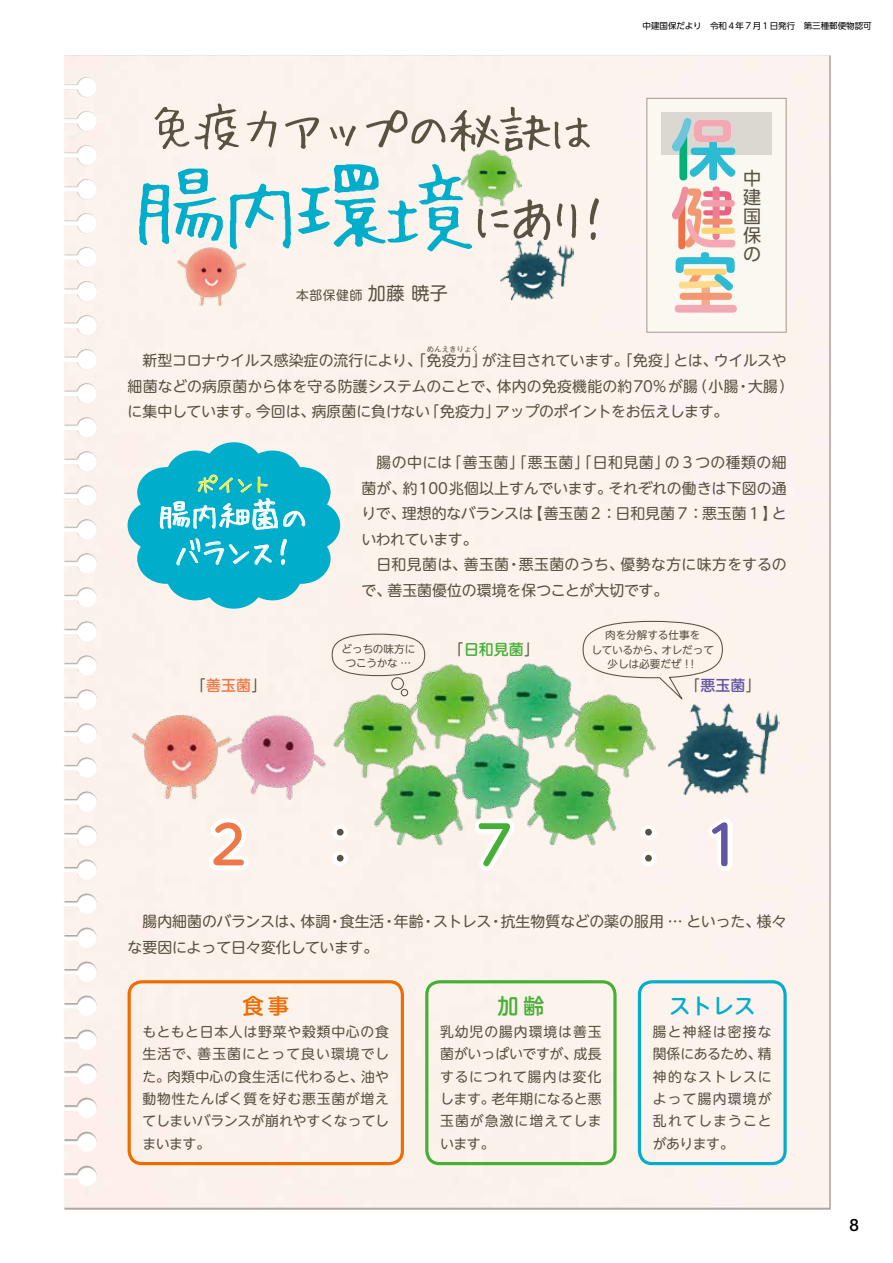
<style>
.page{position:relative;width:893px;height:1263px;background:#fff}
.page>*{position:absolute;margin:0;border:0;box-sizing:border-box;transform-origin:0 0}
.t1{font:91.35px "Hui Font";color:#00aecc}
.t2{font:300 53.1px "UD Shin M Go Pro";color:#595243}
.t3{font:53.1px "Hui Font";color:#595243}
.t4{font:500 53.1px "UD Shin M Go Pro";color:#45b035}
.t5{font:500 53.1px "UD Shin M Go Pro";color:#ee7948}
.t6{font:51px "Hui Font";letter-spacing:-.14em;color:#595243}
.t7{font:31.95px/36.2px "Hui Font";letter-spacing:-.08em;color:#fff}
.t8{font:21.3px "Hui Font";color:#fff100}
.t9{font:500 21.3px "UD Shin M Go Pro";color:#00aecc}
.t10{font:500 21.3px "UD Shin M Go Pro";color:#45b035}
.t11{font:500 21.3px "UD Shin M Go Pro";color:#ed6c00}
.t12{font:18px/18.9px "UD Shin Go Pro";color:#595243;text-align:justify}
.t13{font:18px "UD Shin M Go Pro";color:#595243}
.t14{font:500 16.95px "Helvetica Neue";color:#000}
.t15{font:14.85px/25.5px "UD Shin M Go Pro";color:#595243}
.t16{font:14.85px/25.5px "UD Shin M Go Pro";letter-spacing:-.03em;color:#595243}
.t17{font:14.85px "UD Shin M Go Pro";letter-spacing:.03em;color:#595243}
.t18{font:14.85px "UD Shin M Go Pro";letter-spacing:.025em;color:#595243}
.t19{font:500 14.85px "UD Shin M Go Pro";color:#45b035}
.t20{font:500 14.85px "UD Shin M Go Pro";color:#6356a3}
.t21{font:500 14.85px "UD Shin M Go Pro";color:#ee7948}
.t22{font:13.8px/22.4px "UD Shin M Go Pro";letter-spacing:.06em;color:#595243;text-align:right}
.t23{font:13.8px/22.4px "UD Shin M Go Pro";letter-spacing:.015em;color:#595243}
.t24{font:13.8px/22.4px "UD Shin M Go Pro";letter-spacing:.085em;color:#595243}
.t25{font:13.8px "UD Shin M Go Pro";letter-spacing:.025em;color:#595243}
.t26{font:13.8px "UD Shin M Go Pro";letter-spacing:-.02em;color:#595243}
.t27{font:13.8px/22.4px "UD Shin M Go Pro";letter-spacing:.09em;color:#595243;text-align:right}
.t28{font:13.8px "UD Shin M Go Pro";letter-spacing:.01em;color:#595243}
.t29{font:12.75px "UD Shin M Go Pro";letter-spacing:.05em;color:#595243}
.t30{font:10.65px/14.9px "UD Shin M Go Pro";color:#595243}
.t31{font:10.65px/14.9px "UD Shin M Go Pro";letter-spacing:-.03em;color:#595243}
.t32{font:8.55px "UD Shin Go Pro";color:#000}
.t33{font:7.5px "UD Shin Go Pro";color:#595243}
.s1{font-size:53.1px;color:#595243}
.s2{font-weight:400;color:#595243}
.s3{font-weight:500;color:#6356a3}
</style>
<div class="page">
<div style="left:64px;top:56px;width:767px;height:1154px;background:#fcf3ec"></div>
<img style="left:64px;top:55px;width:33px;height:723px">
<div style="left:128px;top:980px;width:276px;height:185px;border:3px solid #ed6c00;border-radius:13px"></div>
<div style="left:425px;top:980px;width:192px;height:185px;border:3px solid #45b035;border-radius:13px"></div>
<div style="left:638px;top:980px;width:149px;height:185px;border:3px solid #00aecc;border-radius:13px"></div>
<img style="left:404px;top:663px;width:83px;height:86px">
<img style="left:487px;top:663px;width:85px;height:86px">
<img style="left:333px;top:692px;width:92px;height:86px">
<img style="left:562px;top:692px;width:94px;height:86px">
<img style="left:132px;top:715px;width:93px;height:85px">
<img style="left:177px;top:247px;width:69px;height:59px">
<img style="left:460px;top:149px;width:61px;height:57px">
<img style="left:225px;top:715px;width:101px;height:85px">
<img style="left:444px;top:731px;width:100px;height:87px">
<img style="left:371px;top:763px;width:93px;height:55px">
<img style="left:524px;top:763px;width:93px;height:55px">
<img style="left:667px;top:703px;width:112px;height:92px">
<img style="left:500px;top:240px;width:74px;height:60px">
<svg style="left:582px;top:620px;width:141px;height:85px"></svg>
<div style="left:646px;top:98px;width:141px;height:235px;background:#faf8f0;border:1px solid #a79e92"></div>
<div style="left:661px;top:113px;width:111px;height:42px;background:#dbd7d1"></div>
<svg style="left:672px;top:118px;width:63px;height:62px"></svg>
<div style="left:675px;top:305px;width:62px;height:8px;background:#f3a8b4;border-radius:4px"></div>
<svg style="left:672px;top:187px;width:63px;height:118px"></svg>
<div style="left:713px;top:186px;width:7px;height:54px;background:#ed7d94;border-radius:3px"></div>
<div style="left:701px;top:200px;width:34px;height:7px;background:#f29fad;border-radius:3px"></div>
<div style="left:701px;top:228px;width:34px;height:6px;background:#fcd475;border-radius:3px"></div>
<div style="left:702px;top:219px;width:31px;height:6px;background:#f18f68;border-radius:3px"></div>
<svg style="left:127px;top:442px;width:214px;height:167px"></svg>
<div style="left:391px;top:677px;width:13px;height:13px;border:1px solid #595243;border-radius:50%"></div>
<div style="left:401px;top:689px;width:7px;height:7px;border:1px solid #595243;border-radius:50%"></div>
<div style="left:332px;top:634px;width:93px;height:42px;border:1px solid #595243;border-radius:50%"></div>
<svg style="left:209px;top:818px;width:523px;height:53px"></svg>
<h3 class="t6" style="left:147px;top:94px;width:452px">免疫力アップの秘訣は</h3>
<h1 class="t1" style="left:135px;top:150px;width:460px">腸内環境<span class="s1">にあり</span></h1>
<p class="t13" style="left:368px;top:278px;width:82px">加藤暁子</p>
<p class="t29" style="left:296px;top:285px;width:68px">本部保健師</p>
<h2 class="t3" style="left:568px;top:183px;width:55px">!</h2>
<p class="t32" style="left:643px;top:19px;width:231px">中建国保だより　令和４年７月１日発行　第三種郵便物認可</p>
<p class="t12" style="left:743px;top:168px;width:19px">中建国保の</p>
<p class="t33" style="left:427px;top:343px;width:54px">めんえきりょく</p>
<p class="t16" style="left:482px;top:347px;width:199px">が注目されています。「免疫」</p>
<p class="t15" style="left:142px;top:347px;width:346px">新型コロナウイルス感染症の流行により、「免疫力」</p>
<p class="t15" style="left:714px;top:347px;width:74px">ウイルスや</p>
<p class="t15" style="left:673px;top:347px;width:46px">とは、</p>
<p class="t15" style="left:497px;top:372px;width:203px">体内の免疫機能の約70%が腸</p>
<p class="t15" style="left:495px;top:372px;width:235px;text-indent:-367px">細菌などの病原菌から体を守る防護システムのことで、<br>アップのポイントをお伝えします。</p>
<p class="t15" style="left:693px;top:372px;width:48px">（小腸</p>
<p class="t15" style="left:748px;top:372px;width:48px">大腸(</p>
<p class="t15" style="left:736px;top:372px;width:16px">・</p>
<p class="t15" style="left:256px;top:398px;width:61px">今回は、</p>
<p class="t15" style="left:424px;top:398px;width:78px">「免疫力」</p>
<p class="t15" style="left:312px;top:398px;width:120px">病原菌に負けない</p>
<p class="t16" style="left:128px;top:398px;width:134px">に集中しています。</p>
<h3 class="t8" style="left:196px;top:470px;width:77px">ポイント</h3>
<h3 class="t7" style="left:268px;top:496px;width:44px;text-indent:-109px">腸内細菌の!</h3>
<h3 class="t7" style="left:172px;top:532px;width:107px">バランス</h3>
<p class="t21" style="left:190px;top:674px;width:78px"><span class="s2">「</span>善玉菌<span class="s2">「</span></p>
<p class="t17" style="left:447px;top:450px;width:225px">「善玉菌」「悪玉菌」「日和見菌」</p>
<p class="t17" style="left:665px;top:450px;width:123px">の３つの種類の細</p>
<p class="t15" style="left:376px;top:449px;width:77px">腸の中には</p>
<p class="t15" style="left:361px;top:474px;width:46px">菌が、</p>
<p class="t15" style="left:608px;top:474px;width:180px">それぞれの働きは下図の通</p>
<p class="t15" style="left:403px;top:474px;width:211px">約100兆個以上すんでいます。</p>
<p class="t16" style="left:402px;top:500px;width:133px">理想的なバランスは</p>
<p class="t15" style="left:528px;top:500px;width:251px">【善玉菌２：日和見菌７：悪玉菌１】</p>
<p class="t15" style="left:772px;top:500px;width:16px">と</p>
<p class="t16" style="left:361px;top:500px;width:118px">りで、<br>いわれています。</p>
<p class="t15" style="left:387px;top:551px;width:282px;text-indent:-11px">日和見菌は、<br>善玉菌優位の環境を保つことが大切です。</p>
<p class="t15" style="left:464px;top:551px;width:47px">善玉菌</p>
<p class="t15" style="left:519px;top:551px;width:107px">悪玉菌のうち、</p>
<p class="t18" style="left:621px;top:552px;width:168px">優勢な方に味方をするの</p>
<p class="t15" style="left:506px;top:551px;width:16px">・</p>
<p class="t15" style="left:361px;top:576px;width:31px">で、</p>
<p class="t30" style="left:341px;top:640px;width:76px;text-align:center">どっちの味方につこうかな ...</p>
<p class="t19" style="left:448px;top:637px;width:93px"><span class="s2">「</span>日和見菌<span class="s2">「</span></p>
<p class="t30" style="left:661px;top:627px;width:54px;text-indent:-56px">肉を分解する仕事を<br>オレだって</p>
<p class="t31" style="left:608px;top:642px;width:92px;text-indent:-16px">しているから、<br>少しは必要だぜ !!</p>
<p class="t20" style="left:685px;top:674px;width:78px"><span class="s2">「</span>悪玉菌<span class="s2">「</span></p>
<h2 class="t5" style="left:202px;top:802px;width:55px">２</h2>
<h2 class="t2" style="left:314px;top:802px;width:55px">：</h2>
<h2 class="t4" style="left:468px;top:802px;width:55px">７</h2>
<h2 class="t2" style="left:622px;top:802px;width:129px">：<span class="s3">１</span></h2>
<p class="t15" style="left:128px;top:908px;width:252px;text-indent:15px">腸内細菌のバランスは、<br>な要因によって日々変化しています。</p>
<p class="t15" style="left:501px;top:908px;width:261px">抗生物質などの薬の服用 … といった、</p>
<p class="t15" style="left:757px;top:908px;width:31px">様々</p>
<p class="t15" style="left:340px;top:908px;width:46px">食生活</p>
<p class="t15" style="left:394px;top:908px;width:31px">年齢</p>
<p class="t15" style="left:301px;top:908px;width:31px">体調</p>
<p class="t15" style="left:433px;top:908px;width:60px">ストレス</p>
<p class="t15" style="left:328px;top:908px;width:16px">・</p>
<p class="t15" style="left:382px;top:908px;width:16px">・</p>
<p class="t15" style="left:421px;top:908px;width:16px">・</p>
<p class="t15" style="left:488px;top:908px;width:16px">・</p>
<h3 class="t11" style="left:242px;top:988px;width:48px">食事</h3>
<p class="t22" style="left:142px;top:1020px;width:248px">もともと日本人は野菜や穀類中心の食善玉菌にとって良い環境でし</p>
<p class="t22" style="left:142px;top:1042px;width:59px">生活で、</p>
<p class="t25" style="left:167px;top:1065px;width:199px">肉類中心の食生活に代わると、</p>
<p class="t22" style="left:361px;top:1064px;width:30px">油や</p>
<p class="t23" style="left:142px;top:1064px;width:248px">た。<br>動物性たんぱく質を好む悪玉菌が増えてしまいバランスが崩れやすくなってしまいます。</p>
<h3 class="t10" style="left:497px;top:988px;width:48px">加齢</h3>
<p class="t22" style="left:440px;top:1020px;width:163px">乳幼児の腸内環境は善玉成長</p>
<p class="t26" style="left:440px;top:1043px;width:139px">菌がいっぱいですが、</p>
<p class="t22" style="left:440px;top:1064px;width:163px">するにつれて腸内は変化</p>
<p class="t28" style="left:491px;top:1087px;width:112px">老年期になると悪</p>
<p class="t22" style="left:440px;top:1087px;width:163px;text-align:left">します。<br>玉菌が急激に増えてしまいます。</p>
<h3 class="t9" style="left:669px;top:988px;width:88px">ストレス</h3>
<p class="t27" style="left:653px;top:1020px;width:121px">腸と神経は密接な精</p>
<p class="t24" style="left:653px;top:1042px;width:121px">関係にあるため、神的なストレスによって腸内環境が乱れてしまうことがあります。</p>
<p class="t14" style="left:849px;top:1215px;width:11px">8</p>
</div>
